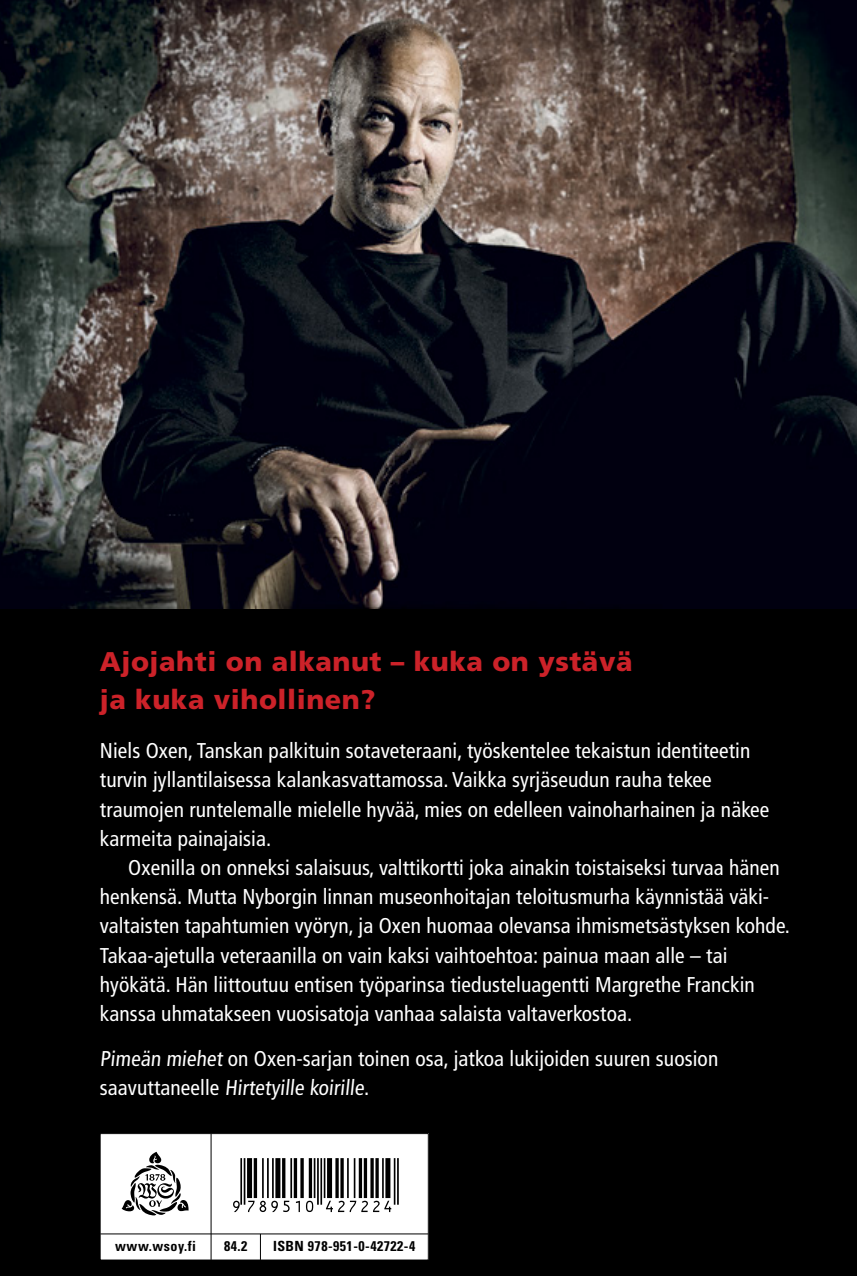
<style>
.page{position:relative;width:857px;height:1276px;background:#fff}
.page>*{position:absolute;margin:0;border:0;box-sizing:border-box;transform-origin:0 0}
.t1{font:53.2px "Viisas EAN Matala";color:#000}
.t2{font:900 27px/38px "Frutiger";letter-spacing:.02em;color:#cc2229}
.t3{font:condensed 21.4px/29.2px "Frutiger LT Std";letter-spacing:.005em;color:#fff}
.t4{font:700 condensed 14px "Univers LT Std";letter-spacing:.035em;color:#000}
</style>
<div class="page">
<div style="left:0;top:0;width:856px;height:1276px;background:#000"></div>
<div style="left:100px;top:1133px;width:328px;height:127px;background:#fff"></div>
<div style="left:100px;top:1133px;width:328px;height:127px;border:1px solid #000"></div>
<hr style="left:211px;top:1133px;width:1px;height:126px;background:#000">
<hr style="left:100px;top:1233px;width:328px;height:1px;background:#000">
<svg style="left:260px;top:1234px;width:1px;height:25px"></svg>
<svg style="left:122px;top:1151px;width:66px;height:64px"></svg>
<img style="left:0;top:0;width:856px;height:608px">
<p class="t2" style="left:100px;top:642px;width:534px">Ajojahti on alkanut – kuka on ystävä ja kuka vihollinen?</p>
<p class="t3" style="left:100px;top:736px;width:670px">Niels Oxen, Tanskan palkituin sotaveteraani, työskentelee tekaistun identiteetin turvin jyllantilaisessa kalankasvattamossa. Vaikka syrjäseudun rauha tekee traumojen runtelemalle mielelle hyvää, mies on edelleen vainoharhainen ja näkee karmeita painajaisia.</p>
<p class="t3" style="left:100px;top:853px;width:691px;text-indent:28px">Oxenilla on onneksi salaisuus, valttikortti joka ainakin toistaiseksi turvaa hänen henkensä. Mutta Nyborgin linnan museonhoitajan teloitusmurha käynnistää väki&shy;valtaisten tapahtumien vyöryn, ja Oxen huomaa olevansa ihmismetsästyksen kohde.<br>Takaa-ajetulla veteraanilla on vain kaksi vaihtoehtoa: painua maan alle – tai hyökätä. Hän liittoutuu entisen työparinsa tiedusteluagentti Margrethe Franckin kanssa uhmatakseen vuosisatoja vanhaa salaista valtaverkostoa.</p>
<p class="t3" style="left:100px;top:1044px;width:619px">Pimeän miehet on Oxen-sarjan toinen osa, jatkoa lukijoiden suuren suosion saavuttaneelle Hirtetyille koirille.</p>
<h1 class="t1" style="left:228px;top:1157px;width:171px">*9789510427224*</h1>
<p class="t4" style="left:115px;top:1237px;width:82px">www.wsoy.fi</p>
<p class="t4" style="left:224px;top:1238px;width:25px">84.2</p>
<p class="t4" style="left:273px;top:1238px;width:143px">ISBN 978-951-0-42722-4</p>
</div>
